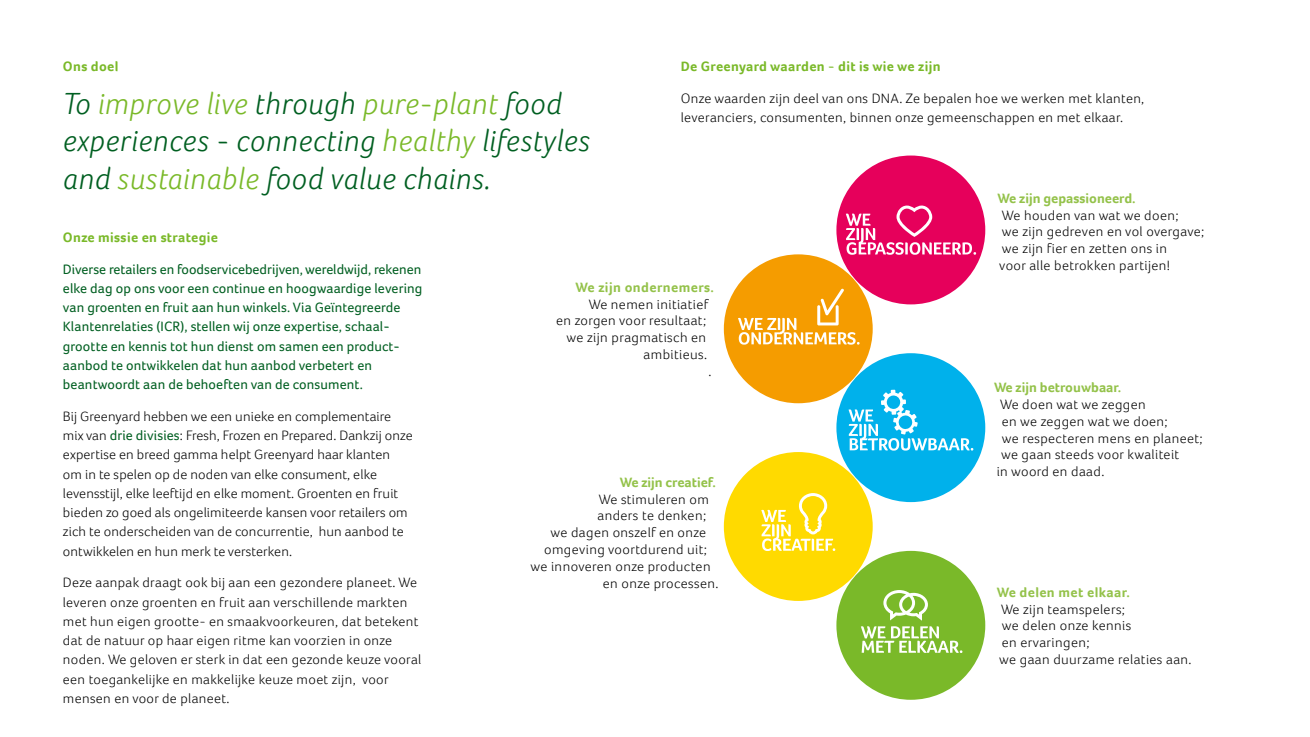
<style>
.page{position:relative;width:1310px;height:737px;background:#fff}
.page>*{position:absolute;margin:0;border:0;box-sizing:border-box;transform-origin:0 0}
.t1{font:italic 300 31.5px/37.8px "Foco";letter-spacing:.025em;color:#005f21}
.t2{font:300 14px/19.2px "Foco";letter-spacing:.025em;color:#000}
.t3{font:14px/19.2px "Foco";letter-spacing:.01em;color:#005f21}
.t4{font:700 14px "Foco";letter-spacing:.025em;color:#7ab929}
.t5{font:700 14px "Foco";color:#94c24a}
.t6{font:700 14px "Foco";letter-spacing:.03em;color:#94c24a}
.s1{color:#7ab929}
.s2{font-weight:400;color:#005f21}
</style>
<div class="page">
<svg style="left:724px;top:155px;width:261px;height:544px"></svg>
<p class="t4" style="left:63px;top:57px;width:57px">Ons doel</p>
<h1 class="t1" style="left:63px;top:84px;width:528px">To <span class="s1">improve live</span> through <span class="s1">pure-plant</span> food experiences - connecting <span class="s1">healthy</span> lifestyles and <span class="s1">sustainable</span> food value chains.</h1>
<p class="t4" style="left:63px;top:228px;width:157px">Onze missie en strategie</p>
<p class="t3" style="left:63px;top:259px;width:361px">Diverse retailers en foodservicebedrijven, wereldwijd, rekenen elke dag op ons voor een continue en hoogwaardige levering van groenten en fruit aan hun winkels. Via Geïntegreerde Klantenrelaties (ICR), stellen wij onze expertise, schaal&shy;grootte en kennis tot hun dienst om samen een product&shy;aanbod te ontwikkelen dat hun aanbod verbetert en beantwoordt aan de behoeften van de consument.</p>
<p class="t2" style="left:63px;top:406px;width:351px">Bij Greenyard hebben we een unieke en complementaire mix van <span class="s2">drie divisies</span>: Fresh, Frozen en Prepared. Dankzij onze expertise en breed gamma helpt Greenyard haar klanten om in te spelen op de noden van elke consument, elke levensstijl, elke leeftijd en elke moment. Groenten en fruit bieden zo goed als ongelimiteerde kansen voor retailers om zich te onderscheiden van de concurrentie, hun aanbod te ontwikkelen en hun merk te versterken.</p>
<p class="t2" style="left:63px;top:573px;width:360px">Deze aanpak draagt ook bij aan een gezondere planeet. We leveren onze groenten en fruit aan verschillende markten met hun eigen grootte- en smaakvoorkeuren, dat betekent dat de natuur op haar eigen ritme kan voorzien in onze noden. We geloven er sterk in dat een gezonde keuze vooral een toegankelijke en makkelijke keuze moet zijn, voor mensen en voor de planeet.</p>
<p class="t4" style="left:681px;top:57px;width:261px">De Greenyard waarden - dit is wie we zijn</p>
<p class="t2" style="left:681px;top:88px;width:465px">Onze waarden zijn deel van ons DNA. Ze bepalen hoe we werken met klanten, leveranciers, consumenten, binnen onze gemeenschappen en met elkaar.</p>
<p class="t5" style="left:997px;top:189px;width:140px">We zijn gepassioneerd.</p>
<p class="t2" style="left:999px;top:206px;width:207px;line-height:16.8px">We houden van wat we doen;<br>we zijn gedreven en vol overgave; we zijn fier en zetten ons in<br>voor alle betrokken partijen!</p>
<p class="t6" style="left:575px;top:278px;width:140px">We zijn ondernemers.</p>
<p class="t2" style="left:556px;top:295px;width:154px;line-height:16.8px;text-align:right">We nemen initiatief<br>en zorgen voor resultaat; we zijn pragmatisch en ambitieus.</p>
<p class="t2" style="left:708px;top:361px;width:5px">.</p>
<p class="t5" style="left:994px;top:378px;width:129px">We zijn betrouwbaar.</p>
<p class="t2" style="left:1000px;top:394px;width:147px">We doen wat we zeggen</p>
<p class="t2" style="left:1002px;top:411px;width:167px">en we zeggen wat we doen;</p>
<p class="t2" style="left:1002px;top:428px;width:202px">we respecteren mens en planeet;</p>
<p class="t2" style="left:1001px;top:445px;width:180px">we gaan steeds voor kwaliteit</p>
<p class="t2" style="left:996px;top:462px;width:109px">in woord en daad.</p>
<p class="t5" style="left:620px;top:473px;width:98px">We zijn creatief.</p>
<p class="t2" style="left:599px;top:489px;width:111px">We stimuleren om</p>
<p class="t2" style="left:597px;top:506px;width:110px">anders te denken;</p>
<p class="t2" style="left:550px;top:523px;width:157px">we dagen onszelf en onze</p>
<p class="t2" style="left:544px;top:539px;width:164px">omgeving voortdurend uit;</p>
<p class="t2" style="left:530px;top:556px;width:182px">we innoveren onze producten</p>
<p class="t2" style="left:603px;top:573px;width:117px">en onze processen.</p>
<p class="t6" style="left:996px;top:582px;width:135px">We delen met elkaar.</p>
<p class="t2" style="left:999px;top:600px;width:194px;line-height:16.8px">We zijn teamspelers;<br>we delen onze kennis<br>en ervaringen;<br>we gaan duurzame relaties aan.</p>
</div>
